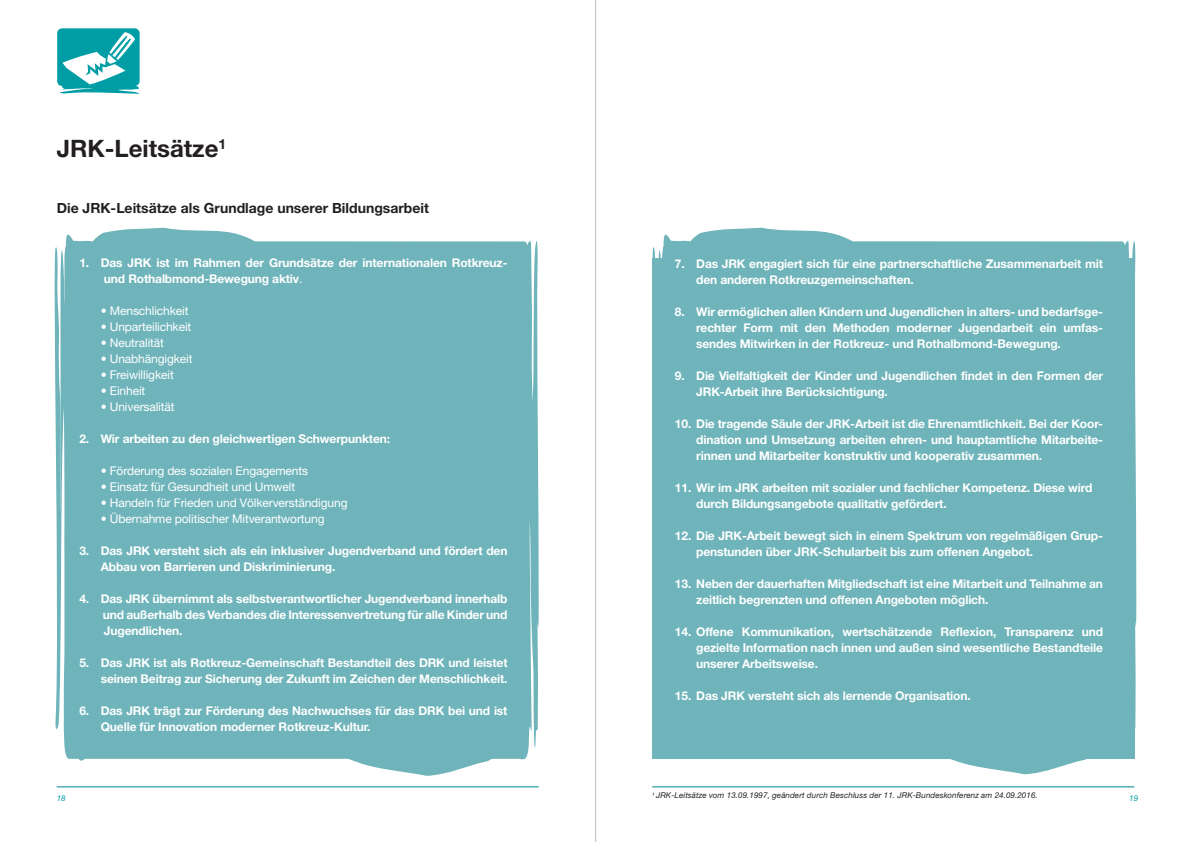
<style>
.page{position:relative;width:1191px;height:842px;background:#fff}
.page>*{position:absolute;margin:0;border:0;box-sizing:border-box;transform-origin:0 0}
.t1{font:700 24px "Helvetica Neue";color:#231f20}
.t2{font:700 14px "Helvetica Neue";color:#231f20}
.t3{font:700 12px/16px "Helvetica Neue";letter-spacing:-.01em;color:#fff}
.t4{font:12px "Helvetica Neue";letter-spacing:-.01em;color:#fff}
.t5{font:italic 8px "Helvetica Neue";letter-spacing:.01em;color:#231f20}
.t6{font:italic 8px "Helvetica Neue";color:#009ea2}
.s1{font-weight:400}
</style>
<div class="page">
<svg style="left:652px;top:227px;width:484px;height:547px"></svg>
<div style="left:54px;top:227px;width:485px;height:549px;background:#6fb4ba"></div>
<hr style="left:57px;top:787px;width:482px;height:1px;background:#00848a">
<hr style="left:652px;top:787px;width:482px;height:1px;background:#00848a">
<div style="left:652px;top:259px;width:482px;height:500px;background:#6fb4ba"></div>
<svg style="left:57px;top:28px;width:83px;height:66px"></svg>
<hr style="left:595px;top:0;width:1px;height:842px;background:#bcbdc0">
<h1 class="t1" style="left:57px;top:133px;width:171px">JRK-Leitsätze<sup>1</sup></h1>
<p class="t2" style="left:57px;top:199px;width:374px">Die JRK-Leitsätze als Grundlage unserer Bildungsarbeit</p>
<p class="t3" style="left:104px;top:254px;width:405px;text-indent:-25px">1. Das JRK ist im Rahmen der Grundsätze der internationalen Rotkreuz&shy;und Rothalbmond-Bewegung aktiv<span class="s1">.</span></p>
<p class="t4" style="left:101px;top:303px;width:89px">• Menschlichkeit</p>
<p class="t4" style="left:101px;top:319px;width:92px">• Unparteilichkeit</p>
<p class="t4" style="left:101px;top:335px;width:65px">• Neutralität</p>
<p class="t4" style="left:101px;top:351px;width:93px">• Unabhängigkeit</p>
<p class="t4" style="left:101px;top:367px;width:75px">• Freiwilligkeit</p>
<p class="t4" style="left:101px;top:383px;width:46px">• Einheit</p>
<p class="t4" style="left:101px;top:399px;width:75px">• Universalität</p>
<p class="t3" style="left:79px;top:430px;width:312px">2. Wir arbeiten zu den gleichwertigen Schwerpunkten:</p>
<p class="t4" style="left:101px;top:463px;width:209px">• Förderung des sozialen Engagements</p>
<p class="t4" style="left:101px;top:479px;width:196px">• Einsatz für Gesundheit und Umwelt</p>
<p class="t4" style="left:101px;top:495px;width:248px">• Handeln für Frieden und Völkerverständigung</p>
<p class="t4" style="left:101px;top:511px;width:225px">• Übernahme politischer Mitverantwortung</p>
<p class="t3" style="left:101px;top:542px;width:408px;text-indent:-21px">3. Das JRK versteht sich als ein inklusiver Jugendverband und fördert den<br>Abbau von Barrieren und Diskriminierung.</p>
<p class="t3" style="left:103px;top:590px;width:406px;text-align:justify;text-indent:-24px">4. Das JRK übernimmt als selbstverantwortlicher Jugendverband innerhalb und außerhalb des Verbandes die Interessenvertretung für alle Kinder und Jugendlichen.</p>
<p class="t3" style="left:79px;top:654px;width:430px;text-align:right">5. Das JRK ist als Rotkreuz-Gemeinschaft Bestandteil des DRK und leistet seinen Beitrag zur Sicherung der Zukunft im Zeichen der Menschlichkeit.</p>
<p class="t3" style="left:101px;top:702px;width:408px;text-indent:-21px">6. Das JRK trägt zur Förderung des Nachwuchses für das DRK bei und ist<br>Quelle für Innovation moderner Rotkreuz-Kultur.</p>
<p class="t3" style="left:696px;top:256px;width:408px;text-indent:-21px">7. Das JRK engagiert sich für eine partnerschaftliche Zusammenarbeit mit den anderen Rotkreuzgemeinschaften.</p>
<p class="t3" style="left:696px;top:304px;width:408px;text-align:justify;text-indent:-21px">8. Wir ermöglichen allen Kindern und Jugendlichen in alters- und bedarfsge&shy;rechter Form mit den Methoden moderner Jugendarbeit ein umfas&shy;sendes Mitwirken in der Rotkreuz- und Rothalbmond-Bewegung.</p>
<p class="t3" style="left:696px;top:368px;width:408px;text-indent:-21px">9. Die Vielfaltigkeit der Kinder und Jugendlichen findet in den Formen der<br>JRK-Arbeit ihre Berücksichtigung.</p>
<p class="t3" style="left:696px;top:416px;width:408px;text-align:justify;text-indent:-21px">10. Die tragende Säule der JRK-Arbeit ist die Ehrenamtlichkeit. Bei der Koor&shy;dination und Umsetzung arbeiten ehren- und hauptamtliche Mitarbeite&shy;rinnen und Mitarbeiter konstruktiv und kooperativ zusammen.</p>
<p class="t3" style="left:696px;top:480px;width:398px;text-indent:-21px">11. Wir im JRK arbeiten mit sozialer und fachlicher Kompetenz. Diese wird durch Bildungsangebote qualitativ gefördert.</p>
<p class="t3" style="left:696px;top:528px;width:408px;text-indent:-21px">12. Die JRK-Arbeit bewegt sich in einem Spektrum von regelmäßigen Grup&shy;penstunden über JRK-Schularbeit bis zum offenen Angebot.</p>
<p class="t3" style="left:696px;top:576px;width:408px;text-indent:-21px">13. Neben der dauerhaften Mitgliedschaft ist eine Mitarbeit und Teilnahme an zeitlich begrenzten und offenen Angeboten möglich.</p>
<p class="t3" style="left:696px;top:624px;width:408px;text-align:justify;text-indent:-21px">14. Offene Kommunikation, wertschätzende Reflexion, Transparenz und gezielte Information nach innen und außen sind wesentliche Bestandteile unserer Arbeitsweise.</p>
<p class="t3" style="left:675px;top:688px;width:297px">15. Das JRK versteht sich als lernende Organisation.</p>
<p class="t5" style="left:652px;top:791px;width:387px"><sup>1</sup> JRK-Leitsätze vom 13.09.1997, geändert durch Beschluss der 11. JRK-Bundeskonferenz am 24.09.2016.</p>
<p class="t6" style="left:57px;top:793px;width:10px">18</p>
<p class="t6" style="left:1129px;top:793px;width:10px">19</p>
</div>
